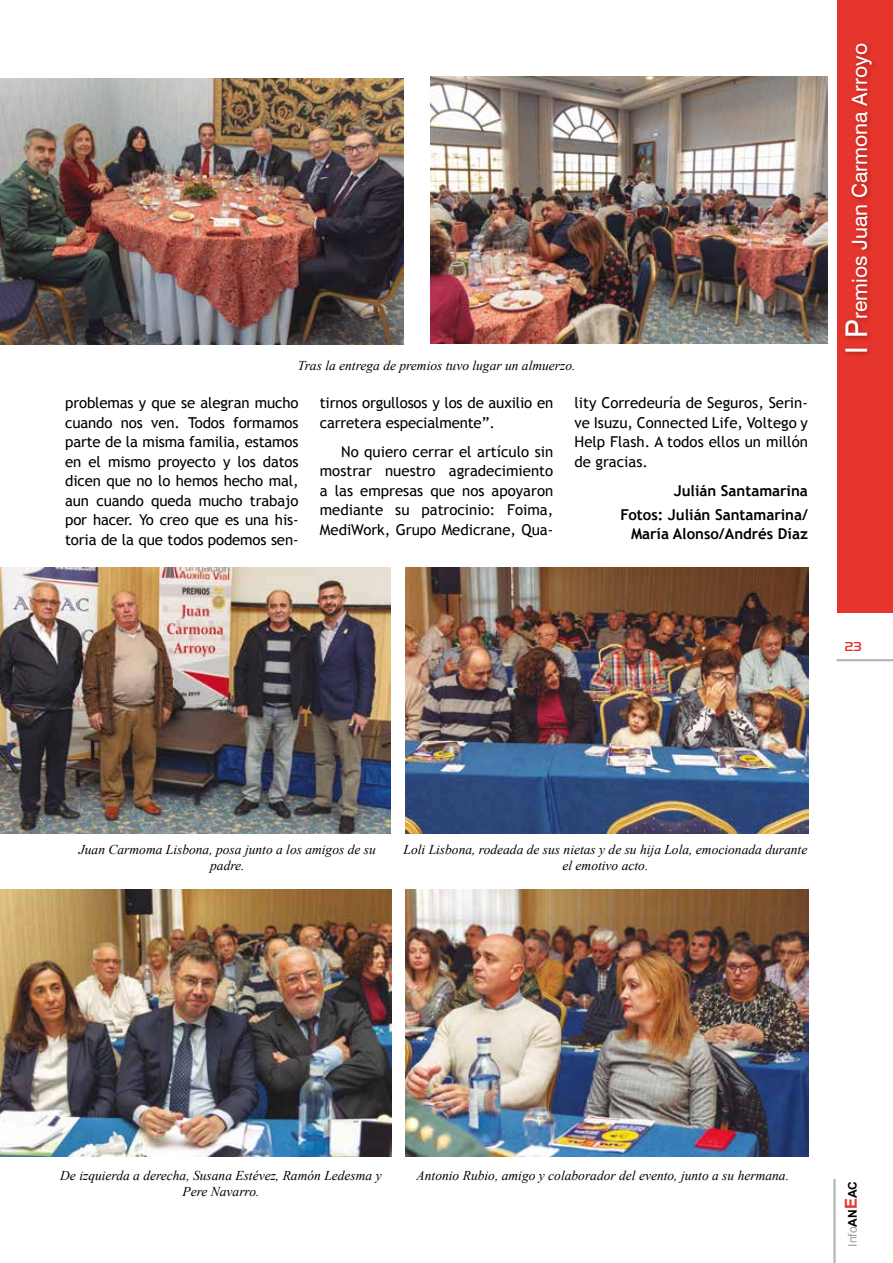
<style>
.page{position:relative;width:893px;height:1263px;background:#fff}
.page>*{position:absolute;margin:0;border:0;box-sizing:border-box;transform-origin:0 0}
.t1{font:21px "Swiss 721 BT";color:#fff}
.t2{font:15px/19.5px "Trebuchet MS";letter-spacing:-.01em;color:#000;text-align:justify}
.t3{font:700 15px/23.7px "Trebuchet MS";color:#000;text-align:right}
.t4{font:italic 13.5px/16.5px "Times New Roman";color:#000;text-align:center}
.t5{font:500 13.5px "Handel Got D";color:#e5352c}
.t6{font:12px "Arial";color:#9c9e9f}
.s1{font-size:30px}
.s2{font-weight:700;color:#000}
.s3{font-weight:700;font-size:16.5px;color:#e5352c}
</style>
<div class="page">
<div style="left:838px;top:0;width:55px;height:613px;background:#e5352c"></div>
<hr style="left:833px;top:1179px;width:3px;height:84px;background:#b1b3b4">
<hr style="left:837px;top:659px;width:56px;height:2px;background:#b1b3b4">
<div style="left:843px;top:41px;width:35px;height:317px;background:#000;opacity:.3"></div>
<img style="left:0;top:78px;width:403px;height:266px">
<img style="left:430px;top:77px;width:398px;height:266px">
<img style="left:0;top:567px;width:391px;height:266px">
<img style="left:0;top:890px;width:391px;height:266px">
<img style="left:405px;top:567px;width:403px;height:266px">
<img style="left:406px;top:890px;width:403px;height:266px">
<p class="t4" style="left:298px;top:357px;width:279px">Tras la entrega de premios tuvo lugar un almuerzo.</p>
<p class="t2" style="left:65px;top:393px;width:235px">problemas y que se alegran mucho cuando nos ven. Todos formamos parte de la misma familia, estamos en el mismo proyecto y los datos dicen que no lo hemos hecho mal, aun cuando queda mucho trabajo por hacer. Yo creo que es una his&shy;toria de la que todos podemos sen-</p>
<p class="t2" style="left:320px;top:393px;width:235px">tirnos orgullosos y los de auxilio en carretera especialmente”.</p>
<p class="t2" style="left:320px;top:442px;width:235px;text-indent:21px">No quiero cerrar el artículo sin mostrar nuestro agradecimiento a las empresas que nos apoyaron mediante su patrocinio: Foima, MediWork, Grupo Medicrane, Qua-</p>
<p class="t2" style="left:574px;top:393px;width:235px">lity Corredeuría de Seguros, Serin&shy;ve Isuzu, Connected Life, Voltego y Help Flash. A todos ellos un millón de gracias.</p>
<p class="t3" style="left:620px;top:479px;width:189px">Julián Santamarina<br>Fotos: Julián Santamarina/</p>
<p class="t3" style="left:631px;top:522px;width:178px">María Alonso/Andrés Díaz</p>
<h1 class="t1" style="left:847px;top:354px;width:313px;rotate:-90deg"><span class="s1">I P</span>remios Juan Carmona Arroyo</h1>
<p class="t5" style="left:845px;top:638px;width:18px">23</p>
<p class="t4" style="left:79px;top:841px;width:299px">Juan Carmoma Lisbona, posa junto a los amigos de su padre.</p>
<p class="t4" style="left:404px;top:841px;width:405px">Loli Lisbona, rodeada de sus nietas y de su hija Lola, emocionada durante el emotivo acto.</p>
<p class="t4" style="left:60px;top:1166px;width:323px">De izquierda a derecha, Susana Estévez, Ramón Ledesma y<br>Pere Navarro.</p>
<p class="t4" style="left:417px;top:1166px;width:374px">Antonio Rubio, amigo y colaborador del evento, junto a su hermana.</p>
<p class="t6" style="left:845px;top:1247px;width:67px;rotate:-90deg">Info<span class="s2">an</span><span class="s3">e</span><span class="s2">ac</span></p>
</div>
